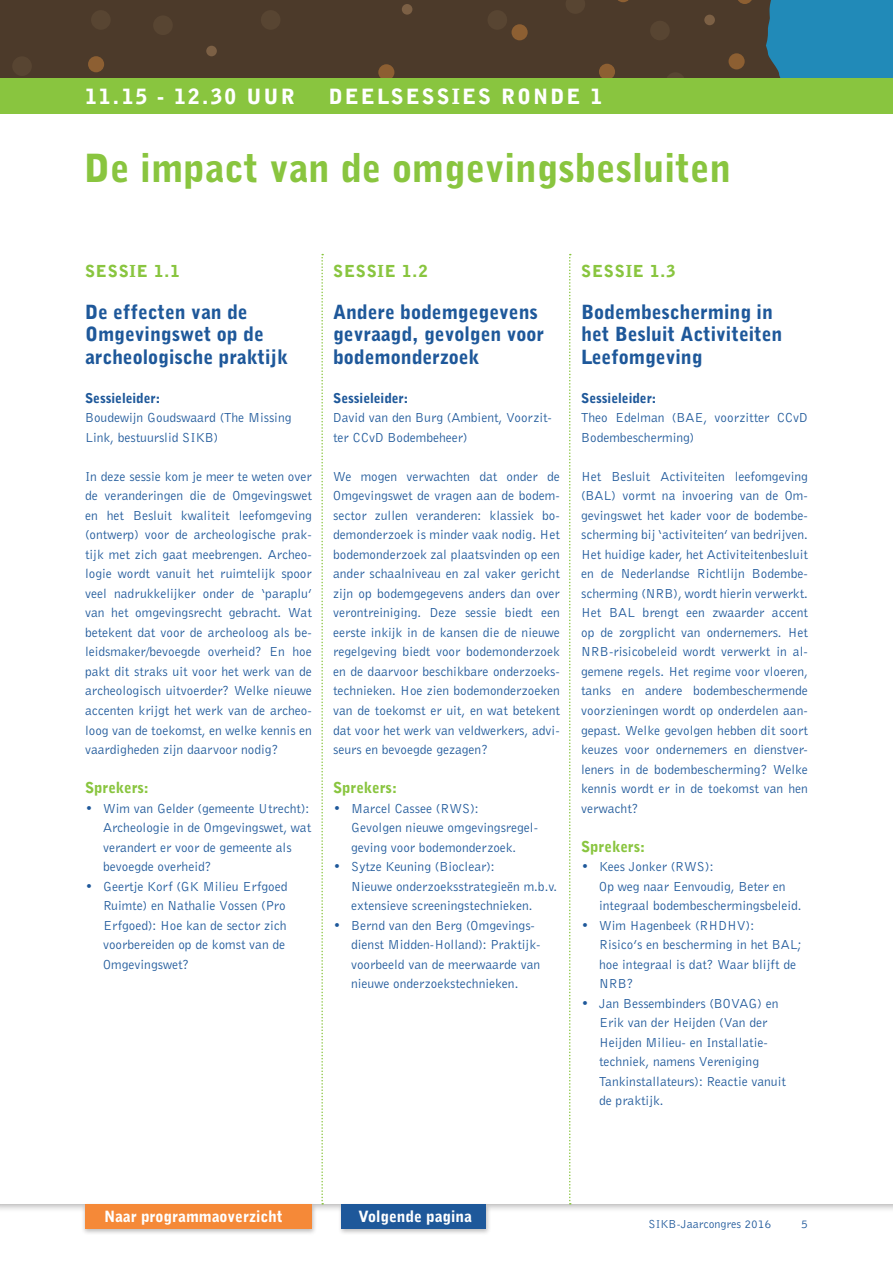
<style>
.page{position:relative;width:893px;height:1263px;background:#fff}
.page>*{position:absolute;margin:0;border:0;box-sizing:border-box;transform-origin:0 0}
.TUSSEN{font:900 38.7px "Bell Gothic BT";color:#89c53f}
.TUSSEN-2{font:900 21px "Bell Gothic BT";letter-spacing:.1em;color:#fff}
.KOP_SESSIE{font:900 19.5px "Bell Gothic BT";color:#1e589a}
.BOLD{font:900 16.5px "Bell Gothic BT";letter-spacing:.05em;color:#89c53f}
.TUSSEN-3{font:900 15.45px "Bell Gothic BT";color:#fff}
.t1{font:900 15px "Bell Gothic BT";color:#89c53f}
.PLAT_SESSIE{font:13.5px/19.5px "Bell Gothic BT";color:#1e589a}
.PLAT_SESSIE-2{font:900 13.5px "Bell Gothic BT";color:#1e589a}
.t2{font:12px "Bell Gothic BT";color:#1e589a}
</style>
<div class="page">
<div style="left:0;top:1202px;width:893px;height:61px;background:#231f20;opacity:.4"></div>
<svg style="left:321px;top:254px;width:2px;height:950px"></svg>
<svg style="left:569px;top:254px;width:2px;height:950px"></svg>
<div style="left:81px;top:1202px;width:236px;height:33px;background:#231f20;opacity:.3"></div>
<div style="left:85px;top:1204px;width:227px;height:25px;background:#f58938"></div>
<div style="left:338px;top:1202px;width:153px;height:33px;background:#231f20;opacity:.3"></div>
<div style="left:341px;top:1204px;width:145px;height:25px;background:#1e589a"></div>
<div style="left:0;top:0;width:735px;height:78px;background:#4c3a2a"></div>
<div style="left:206px;top:46px;width:11px;height:10px;background:#7c6045;border-radius:50%"></div>
<div style="left:402px;top:4px;width:10px;height:11px;background:#644d37;border-radius:50%"></div>
<div style="left:704px;top:15px;width:11px;height:10px;background:#7c6045;border-radius:50%"></div>
<div style="left:12px;top:56px;width:20px;height:20px;background:#584532;border-radius:50%"></div>
<div style="left:91px;top:10px;width:20px;height:20px;background:#584532;border-radius:50%"></div>
<div style="left:261px;top:10px;width:19px;height:20px;background:#584532;border-radius:50%"></div>
<div style="left:487px;top:10px;width:20px;height:20px;background:#584532;border-radius:50%"></div>
<div style="left:650px;top:21px;width:20px;height:19px;background:#584532;border-radius:50%"></div>
<svg style="left:400px;top:0;width:185px;height:14px;background:#4e3c2b"></svg>
<svg style="left:666px;top:72px;width:19px;height:6px"></svg>
<div style="left:599px;top:64px;width:16px;height:16px;background:#8d5f32;border-radius:50%"></div>
<div style="left:728px;top:53px;width:17px;height:16px;background:#8d5f32;border-radius:50%"></div>
<svg style="left:735px;top:0;width:158px;height:78px;background:#2b7898"></svg>
<svg style="left:615px;top:0;width:16px;height:2px"></svg>
<div style="left:88px;top:56px;width:16px;height:16px;background:#8d5f32;border-radius:50%"></div>
<div style="left:512px;top:24px;width:16px;height:16px;background:#8d5f32;border-radius:50%"></div>
<div style="left:378px;top:64px;width:16px;height:16px;background:#8d5f32;border-radius:50%"></div>
<div style="left:153px;top:15px;width:20px;height:20px;background:#584532;border-radius:50%"></div>
<div style="left:0;top:78px;width:893px;height:35px;background:#89c53f"></div>
<p class="TUSSEN-2" style="left:85px;top:83px;width:211px">11.15 - 12.30 UUR</p>
<p class="TUSSEN-2" style="left:329px;top:83px;width:275px">DEELSESSIES RONDE 1</p>
<p class="TUSSEN" style="left:84px;top:144px;width:648px">De impact van de omgevingsbesluiten</p>
<p class="BOLD" style="left:85px;top:261px;width:96px">SESSIE 1.1</p>
<p class="KOP_SESSIE" style="left:85px;top:300px;width:164px">De effecten van de</p>
<p class="KOP_SESSIE" style="left:85px;top:322px;width:180px">Omgevingswet op de</p>
<p class="KOP_SESSIE" style="left:85px;top:345px;width:204px">archeologische praktijk</p>
<p class="PLAT_SESSIE-2" style="left:85px;top:390px;width:77px">Sessieleider:</p>
<p class="PLAT_SESSIE" style="left:85px;top:408px;width:208px">Boudewijn Goudswaard (The Missing<br>Link, bestuurslid SIKB)</p>
<p class="PLAT_SESSIE" style="left:85px;top:466px;width:228px;text-align:justify">In deze sessie kom je meer te weten over de veranderingen die de Omgevingswet en het Besluit kwaliteit leefomgeving (ontwerp) voor de archeologische prak&shy;tijk met zich gaat meebrengen. Archeo&shy;logie wordt vanuit het ruimtelijk spoor veel nadrukkelijker onder de ‘paraplu’ van het omgevingsrecht gebracht. Wat betekent dat voor de archeoloog als be&shy;leidsmaker/bevoegde overheid? En hoe pakt dit straks uit voor het werk van de archeologisch uitvoerder? Welke nieuwe accenten krijgt het werk van de archeo&shy;loog van de toekomst, en welke kennis en vaardigheden zijn daarvoor nodig?</p>
<p class="t1" style="left:85px;top:778px;width:65px">Sprekers:</p>
<p class="PLAT_SESSIE" style="left:103px;top:798px;width:210px;text-indent:-18px">• Wim van Gelder (gemeente Utrecht):<br>Archeologie in de Omgevingswet, wat verandert er voor de gemeente als bevoegde overheid?</p>
<p class="PLAT_SESSIE" style="left:103px;top:876px;width:186px;text-indent:-18px">• Geertje Korf (GK Milieu Erfgoed<br>Ruimte) en Nathalie Vossen (Pro<br>Erfgoed): Hoe kan de sector zich voorbereiden op de komst van de<br>Omgevingswet?</p>
<p class="BOLD" style="left:333px;top:261px;width:96px">SESSIE 1.2</p>
<p class="KOP_SESSIE" style="left:333px;top:300px;width:206px">Andere bodemgegevens</p>
<p class="KOP_SESSIE" style="left:333px;top:322px;width:213px">gevraagd, gevolgen voor</p>
<p class="KOP_SESSIE" style="left:333px;top:345px;width:148px">bodemonderzoek</p>
<p class="PLAT_SESSIE-2" style="left:333px;top:390px;width:77px">Sessieleider:</p>
<p class="PLAT_SESSIE" style="left:333px;top:408px;width:221px">David van den Burg (Ambient, Voorzit&shy;ter CCvD Bodembeheer)</p>
<p class="PLAT_SESSIE" style="left:333px;top:466px;width:228px;text-align:justify">We mogen verwachten dat onder de Omgevingswet de vragen aan de bodem&shy;sector zullen veranderen: klassiek bo&shy;demonderzoek is minder vaak nodig. Het bodemonderzoek zal plaatsvinden op een ander schaalniveau en zal vaker gericht zijn op bodemgegevens anders dan over verontreiniging. Deze sessie biedt een eerste inkijk in de kansen die de nieuwe regelgeving biedt voor bodemonderzoek en de daarvoor beschikbare onderzoeks&shy;technieken. Hoe zien bodemonderzoeken van de toekomst er uit, en wat betekent dat voor het werk van veldwerkers, advi&shy;seurs en bevoegde gezagen?</p>
<p class="t1" style="left:333px;top:778px;width:65px">Sprekers:</p>
<p class="PLAT_SESSIE" style="left:351px;top:798px;width:189px;text-indent:-18px">• Marcel Cassee (RWS):<br>Gevolgen nieuwe omgevingsregel&shy;geving voor bodemonderzoek.</p>
<p class="PLAT_SESSIE" style="left:351px;top:856px;width:208px;text-indent:-18px">• Sytze Keuning (Bioclear):<br>Nieuwe onderzoeksstrategieën m.b.v. extensieve screeningstechnieken.</p>
<p class="PLAT_SESSIE" style="left:351px;top:915px;width:191px;text-indent:-18px">• Bernd van den Berg (Omgevings&shy;dienst Midden-Holland): Praktijk&shy;voorbeeld van de meerwaarde van nieuwe onderzoekstechnieken.</p>
<p class="BOLD" style="left:581px;top:261px;width:96px">SESSIE 1.3</p>
<p class="KOP_SESSIE" style="left:581px;top:300px;width:193px">Bodembescherming in</p>
<p class="KOP_SESSIE" style="left:581px;top:322px;width:203px">het Besluit Activiteiten</p>
<p class="KOP_SESSIE" style="left:581px;top:345px;width:123px">Leefomgeving</p>
<p class="PLAT_SESSIE-2" style="left:581px;top:390px;width:77px">Sessieleider:</p>
<p class="PLAT_SESSIE" style="left:581px;top:408px;width:228px">Theo Edelman (BAE, voorzitter CCvD<br>Bodembescherming)</p>
<p class="PLAT_SESSIE" style="left:581px;top:466px;width:228px;text-align:justify">Het Besluit Activiteiten leefomgeving (BAL) vormt na invoering van de Om&shy;gevingswet het kader voor de bodembe&shy;scherming bij ‘activiteiten’ van bedrijven.<br>Het huidige kader, het Activiteitenbesluit en de Nederlandse Richtlijn Bodembe&shy;scherming (NRB), wordt hierin verwerkt.<br>Het BAL brengt een zwaarder accent op de zorgplicht van ondernemers. Het NRB-risicobeleid wordt verwerkt in al&shy;gemene regels. Het regime voor vloeren, tanks en andere bodembeschermende voorzieningen wordt op onderdelen aan&shy;gepast. Welke gevolgen hebben dit soort keuzes voor ondernemers en dienstver&shy;leners in de bodembescherming? Welke kennis wordt er in de toekomst van hen verwacht?</p>
<p class="t1" style="left:581px;top:837px;width:65px">Sprekers:</p>
<p class="PLAT_SESSIE" style="left:599px;top:856px;width:204px;text-indent:-18px">• Kees Jonker (RWS):<br>Op weg naar Eenvoudig, Beter en integraal bodembeschermingsbeleid.</p>
<p class="PLAT_SESSIE" style="left:599px;top:915px;width:204px;text-indent:-18px">• Wim Hagenbeek (RHDHV):<br>Risico’s en bescherming in het BAL; hoe integraal is dat? Waar blijft de<br>NRB?</p>
<p class="PLAT_SESSIE" style="left:599px;top:993px;width:188px;text-indent:-18px">• Jan Bessembinders (BOVAG) en<br>Erik van der Heijden (Van der<br>Heijden Milieu- en Installatie&shy;techniek, namens Vereniging<br>Tankinstallateurs): Reactie vanuit de praktijk.</p>
<p class="TUSSEN-3" style="left:104px;top:1206px;width:180px">Naar programmaoverzicht</p>
<p class="TUSSEN-3" style="left:359px;top:1206px;width:115px">Volgende pagina</p>
<p class="t2" style="left:648px;top:1216px;width:124px">SIKB-Jaarcongres 2016</p>
<p class="t2" style="left:801px;top:1216px;width:8px">5</p>
</div>
